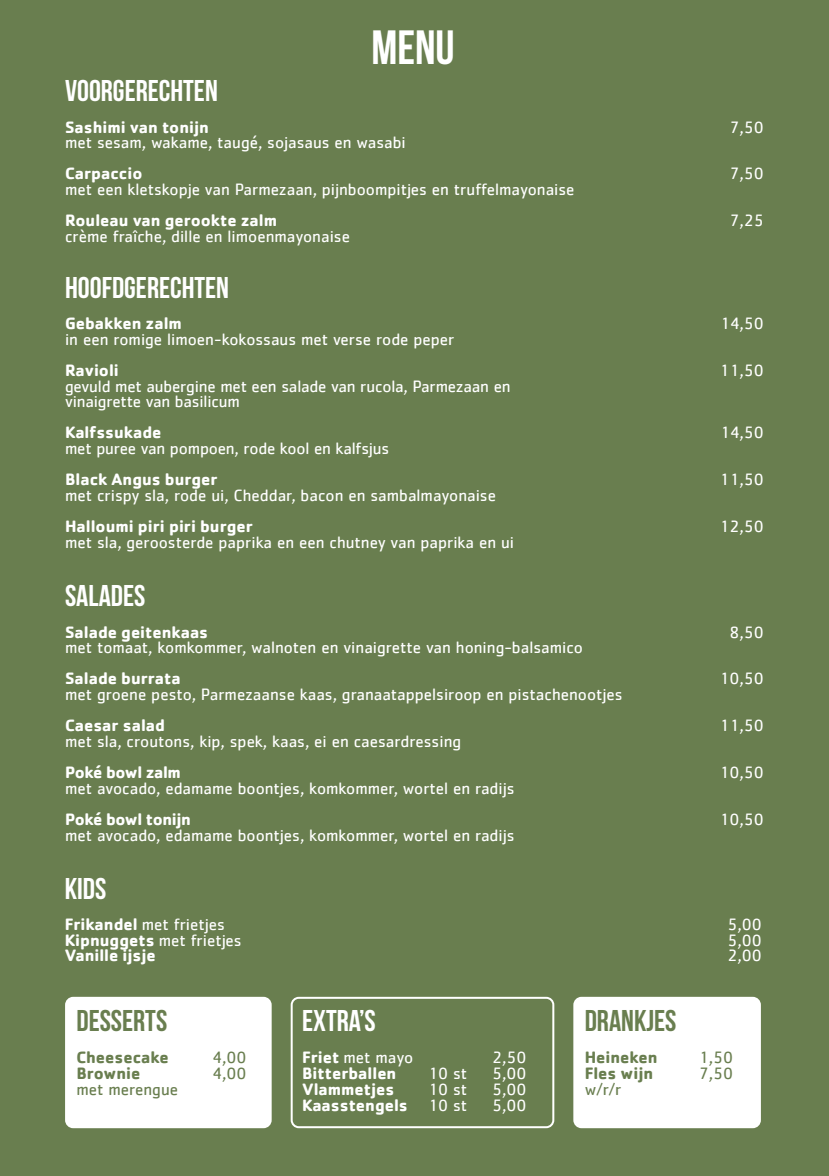
<style>
.page{position:relative;width:829px;height:1176px;background:#fff}
.page>*{position:absolute;margin:0;border:0;box-sizing:border-box;transform-origin:0 0}
.t1{font:48px "Bebas Neue";color:#fff}
.t2{font:30px "Bebas Neue";color:#fff}
.t3{font:30px "Bebas Neue";color:#697e4f}
.t4{font:17px/15.6px "Cachet";color:#fff}
.t5{font:700 17px "Cachet";color:#fff}
.t6{font:700 17px "Cachet";color:#697e4f}
.t7{font:17px "Cachet";color:#697e4f}
.t8{font:700 17px "Cachet";letter-spacing:-.02em;color:#fff}
.s1{font-weight:700}
.s2{font-weight:400}
</style>
<div class="page">
<div style="left:0;top:0;width:828px;height:1175px;background:#697e4f"></div>
<div style="left:290px;top:996px;width:264px;height:131px;border:2px solid #fff;border-radius:7px"></div>
<div style="left:65px;top:996px;width:206px;height:131px;background:#fff;border-radius:8px"></div>
<div style="left:573px;top:996px;width:187px;height:131px;background:#fff;border-radius:8px"></div>
<h1 class="t1" style="left:371px;top:21px;width:85px">MENU</h1>
<h2 class="t2" style="left:65px;top:75px;width:154px">VOORGERECHTEN</h2>
<p class="t5" style="left:65px;top:116px;width:145px">Sashimi van tonijn</p>
<p class="t4" style="left:729px;top:119px;width:36px">7,50</p>
<p class="t4" style="left:65px;top:134px;width:342px">met sesam, wakame, taugé, sojasaus en wasabi</p>
<p class="t5" style="left:65px;top:163px;width:79px">Carpaccio</p>
<p class="t4" style="left:729px;top:166px;width:36px">7,50</p>
<p class="t4" style="left:65px;top:181px;width:510px">met een kletskopje van Parmezaan, pijnboompitjes en truffelmayonaise</p>
<p class="t5" style="left:65px;top:209px;width:213px">Rouleau van gerookte zalm</p>
<p class="t4" style="left:729px;top:212px;width:36px">7,25</p>
<p class="t4" style="left:65px;top:228px;width:286px">crème fraîche, dille en limoenmayonaise</p>
<h2 class="t2" style="left:65px;top:271px;width:165px">HOOFDGERECHTEN</h2>
<p class="t5" style="left:65px;top:312px;width:118px">Gebakken zalm</p>
<p class="t4" style="left:719px;top:315px;width:45px">14,50</p>
<p class="t4" style="left:65px;top:331px;width:390px">in een romige limoen-kokossaus met verse rode peper</p>
<p class="t5" style="left:65px;top:359px;width:55px">Ravioli</p>
<p class="t4" style="left:719px;top:362px;width:46px">11,50</p>
<p class="t4" style="left:65px;top:377px;width:447px">gevuld met aubergine met een salade van rucola, Parmezaan en vinaigrette van basilicum</p>
<p class="t5" style="left:65px;top:421px;width:98px">Kalfssukade</p>
<p class="t4" style="left:719px;top:424px;width:45px">14,50</p>
<p class="t4" style="left:65px;top:440px;width:325px">met puree van pompoen, rode kool en kalfsjus</p>
<p class="t5" style="left:65px;top:468px;width:154px">Black Angus burger</p>
<p class="t4" style="left:719px;top:471px;width:46px">11,50</p>
<p class="t4" style="left:65px;top:487px;width:432px">met crispy sla, rode ui, Cheddar, bacon en sambalmayonaise</p>
<p class="t5" style="left:65px;top:515px;width:189px">Halloumi piri piri burger</p>
<p class="t4" style="left:719px;top:518px;width:46px">12,50</p>
<p class="t4" style="left:65px;top:533px;width:450px">met sla, geroosterde paprika en een chutney van paprika en ui</p>
<h2 class="t2" style="left:65px;top:579px;width:82px">SALADES</h2>
<p class="t5" style="left:65px;top:620px;width:144px">Salade geitenkaas</p>
<p class="t4" style="left:729px;top:623px;width:36px">8,50</p>
<p class="t4" style="left:65px;top:639px;width:519px">met tomaat, komkommer, walnoten en vinaigrette van honing-balsamico</p>
<p class="t5" style="left:65px;top:667px;width:117px">Salade burrata</p>
<p class="t4" style="left:719px;top:670px;width:46px">10,50</p>
<p class="t4" style="left:65px;top:686px;width:558px">met groene pesto, Parmezaanse kaas, granaatappelsiroop en pistachenootjes</p>
<p class="t5" style="left:65px;top:714px;width:101px">Caesar salad</p>
<p class="t4" style="left:719px;top:717px;width:46px">11,50</p>
<p class="t4" style="left:65px;top:732px;width:397px">met sla, croutons, kip, spek, kaas, ei en caesardressing</p>
<p class="t8" style="left:65px;top:761px;width:117px">Poké bowl zalm</p>
<p class="t4" style="left:719px;top:764px;width:46px">10,50</p>
<p class="t4" style="left:65px;top:779px;width:450px">met avocado, edamame boontjes, komkommer, wortel en radijs</p>
<p class="t8" style="left:65px;top:808px;width:127px">Poké bowl tonijn</p>
<p class="t4" style="left:719px;top:810px;width:46px">10,50</p>
<p class="t4" style="left:65px;top:826px;width:450px">met avocado, edamame boontjes, komkommer, wortel en radijs</p>
<h2 class="t2" style="left:65px;top:871px;width:43px">KIDS</h2>
<p class="t4" style="left:65px;top:916px;width:161px"><span class="s1">Frikandel</span> met frietjes</p>
<p class="t4" style="left:727px;top:916px;width:36px">5,00</p>
<p class="t4" style="left:65px;top:931px;width:178px"><span class="s1">Kipnuggets</span> met frietjes</p>
<p class="t4" style="left:727px;top:931px;width:36px">5,00</p>
<p class="t5" style="left:65px;top:944px;width:93px">Vanille ijsje</p>
<p class="t4" style="left:727px;top:947px;width:36px">2,00</p>
<h2 class="t3" style="left:76px;top:1003px;width:92px">DESSERTS</h2>
<p class="t6" style="left:76px;top:1045px;width:94px">Cheesecake</p>
<p class="t7" style="left:212px;top:1046px;width:35px">4,00</p>
<p class="t6" style="left:76px;top:1061px;width:65px">Brownie</p>
<p class="t7" style="left:212px;top:1062px;width:35px">4,00</p>
<p class="t7" style="left:76px;top:1078px;width:103px">met merengue</p>
<h2 class="t2" style="left:302px;top:1003px;width:75px">EXTRA’S</h2>
<p class="t4" style="left:302px;top:1048px;width:113px"><span class="s1">Friet</span> met mayo</p>
<p class="t4" style="left:492px;top:1048px;width:36px">2,50</p>
<p class="t5" style="left:302px;top:1061px;width:96px">Bitterballen</p>
<p class="t4" style="left:428px;top:1064px;width:40px">10 st</p>
<p class="t4" style="left:492px;top:1064px;width:36px">5,00</p>
<p class="t5" style="left:302px;top:1077px;width:94px">Vlammetjes</p>
<p class="t4" style="left:428px;top:1080px;width:40px">10 st</p>
<p class="t4" style="left:492px;top:1080px;width:36px">5,00</p>
<p class="t5" style="left:302px;top:1093px;width:166px">Kaasstengels <span class="s2">10 st</span></p>
<p class="t4" style="left:492px;top:1096px;width:36px">5,00</p>
<h2 class="t3" style="left:584px;top:1003px;width:93px">DRANKJES</h2>
<p class="t6" style="left:584px;top:1045px;width:74px">Heineken</p>
<p class="t7" style="left:698px;top:1046px;width:36px">1,50</p>
<p class="t6" style="left:584px;top:1061px;width:70px">Fles wijn</p>
<p class="t7" style="left:698px;top:1062px;width:36px">7,50</p>
<p class="t7" style="left:584px;top:1078px;width:38px">w/r/r</p>
</div>
